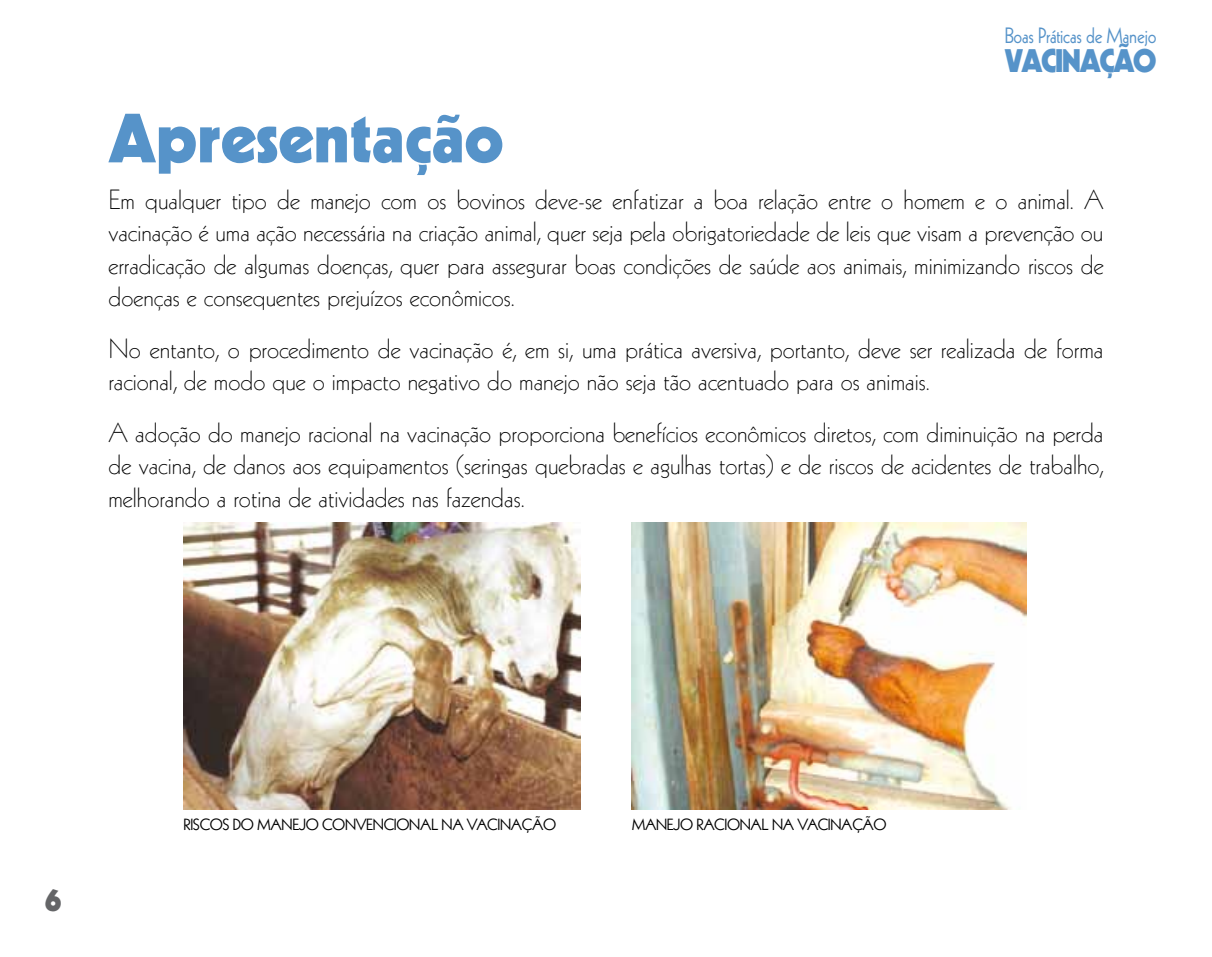
<style>
.page{position:relative;width:1212px;height:957px;background:#fff}
.page>*{position:absolute;margin:0;border:0;box-sizing:border-box;transform-origin:0 0}
.t1{font:900 67.5px "Kabel";color:#5693c9}
.t2{font:900 31.72px "Kabel";letter-spacing:-.05em;color:#5693c9;scale:.94 1}
.t3{font:900 31.5px "Kabel";color:#646567}
.t4{font:300 27px/32.4px "Kabel";color:#000;text-align:justify}
.t5{font:21.6px "Kabel";letter-spacing:-.01em;color:#5693c9;scale:.88 1}
.t6{font:15.75px "Kabel";letter-spacing:-.02em;color:#000}
</style>
<div class="page">
<img style="left:632px;top:522px;width:395px;height:287px">
<img style="left:183px;top:522px;width:397px;height:287px">
<p class="t5" style="left:1005px;top:23px;width:174px">Boas Práticas de Manejo</p>
<p class="t2" style="left:1005px;top:41px;width:163px">VACINAÇÃO</p>
<h1 class="t1" style="left:108px;top:96px;width:396px">Apresentação</h1>
<p class="t4" style="left:108px;top:184px;width:997px">Em qualquer tipo de manejo com os bovinos deve-se enfatizar a boa relação entre o homem e o animal. A vacinação é uma ação necessária na criação animal, quer seja pela obrigatoriedade de leis que visam a prevenção ou erradicação de algumas doenças, quer para assegurar boas condições de saúde aos animais, minimizando riscos de doenças e consequentes prejuízos econômicos.</p>
<p class="t4" style="left:108px;top:333px;width:996px">No entanto, o procedimento de vacinação é, em si, uma prática aversiva, portanto, deve ser realizada de forma racional, de modo que o impacto negativo do manejo não seja tão acentuado para os animais.</p>
<p class="t4" style="left:108px;top:417px;width:997px">A adoção do manejo racional na vacinação proporciona benefícios econômicos diretos, com diminuição na perda de vacina, de danos aos equipamentos (seringas quebradas e agulhas tortas) e de riscos de acidentes de trabalho, melhorando a rotina de atividades nas fazendas.</p>
<p class="t3" style="left:45px;top:880px;width:18px">6</p>
<p class="t6" style="left:183px;top:815px;width:374px">RISCOS DO MANEJO CONVENCIONAL NA VACINAÇÃO</p>
<p class="t6" style="left:632px;top:815px;width:256px">MANEJO RACIONAL NA VACINAÇÃO</p>
</div>
